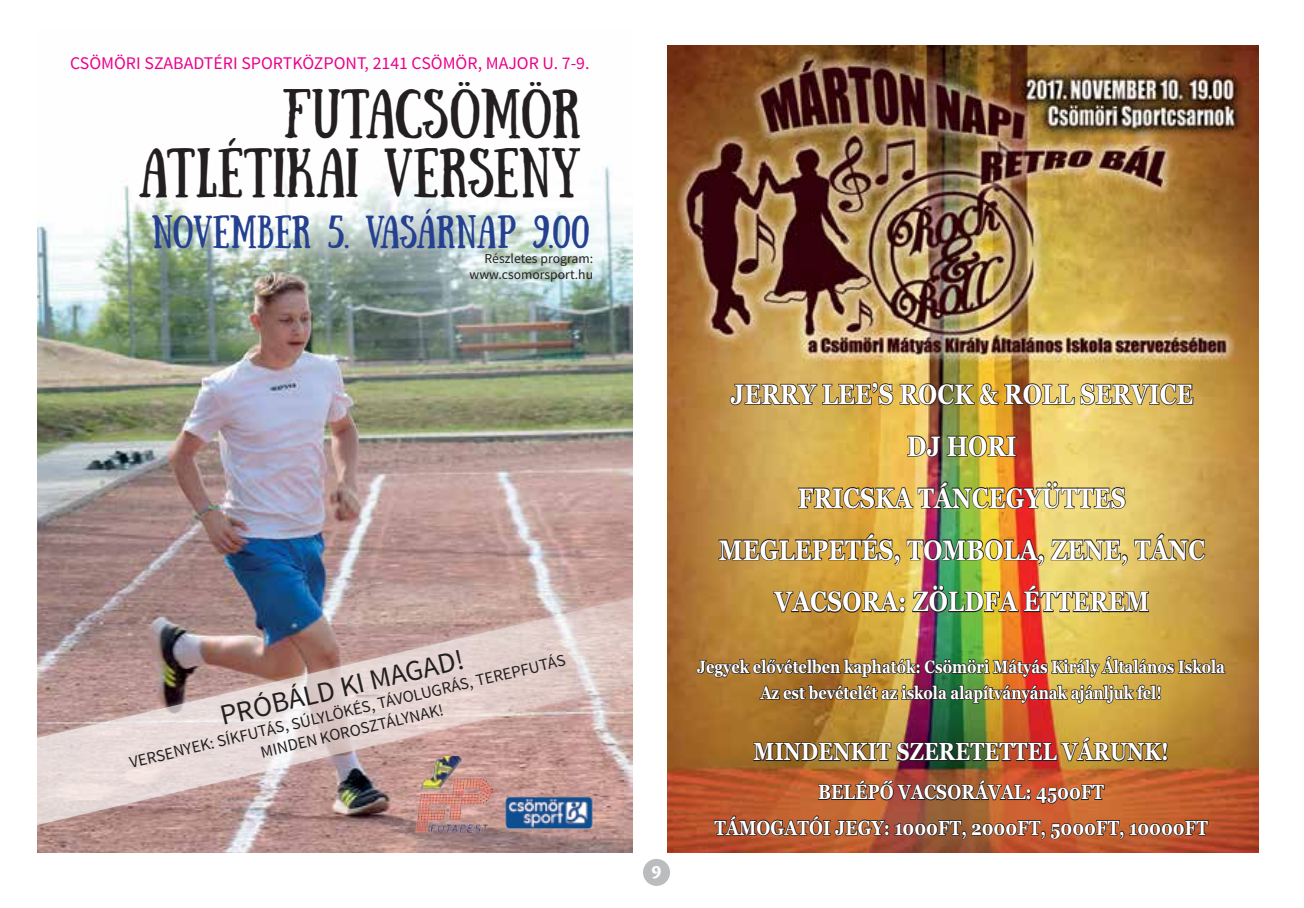
<style>
.page{position:relative;width:1304px;height:908px;background:#fff}
.page>*{position:absolute;margin:0;border:0;box-sizing:border-box;transform-origin:0 0}
.t1{font:49.2px/59.2px "Sunday";color:#231f20;text-align:right}
.t2{font:32.8px "Sunday";color:#25408f}
.t3{font:29px "Source Sans Pro";color:#231f20}
.t4{font:700 28.2px/51.8px "Georgia";letter-spacing:.01em;color:#fff;text-align:center;scale:.83 1}
.t5{font:700 24.8px "Georgia";letter-spacing:.01em;color:#fff;scale:.83 1}
.t6{font:700 20.4px/35.4px "Georgia";letter-spacing:.01em;color:#fff;text-align:center;scale:.83 1}
.t7{font:700 20px "Cronos Pro";color:#fff}
.t8{font:700 17.8px/26px "Georgia";color:#fff;text-align:center;scale:.83 1}
.t9{font:17.8px "Source Sans Pro";color:#ec008c}
.t10{font:16.8px/20px "Source Sans Pro";color:#231f20;text-align:center}
.t11{font:13.6px/16.4px "Source Sans Pro";color:#231f20;text-align:right}
</style>
<div class="page">
<div style="left:643px;top:858px;width:27px;height:27px;background:#babcbe;border-radius:50%"></div>
<img style="left:37px;top:165px;width:596px;height:687px">
<svg style="left:37px;top:590px;width:596px;height:241px"></svg>
<img style="left:37px;top:595px;width:596px;height:230px">
<img style="left:416px;top:755px;width:77px;height:76px">
<img style="left:668px;top:46px;width:590px;height:806px">
<img style="left:729px;top:381px;width:465px;height:25px">
<img style="left:906px;top:434px;width:111px;height:24px">
<img style="left:797px;top:480px;width:330px;height:29px">
<img style="left:718px;top:532px;width:488px;height:34px">
<img style="left:772px;top:584px;width:378px;height:29px">
<svg style="left:817px;top:778px;width:288px;height:26px"></svg>
<svg style="left:713px;top:812px;width:496px;height:28px"></svg>
<img style="left:696px;top:652px;width:530px;height:53px">
<img style="left:753px;top:735px;width:416px;height:27px">
<p class="t9" style="left:70px;top:52px;width:521px">CSÖMÖRI SZABADTÉRI SPORTKÖZPONT, 2141 CSÖMÖR, MAJOR U. 7-9.</p>
<h1 class="t1" style="left:139px;top:79px;width:444px">FUTACSÖMÖR<br>ATLÉTIKAI VERSENY</h1>
<h2 class="t2" style="left:152px;top:210px;width:438px">NOVEMBER 5. VASÁRNAP 9.00</h2>
<p class="t11" style="left:470px;top:250px;width:125px">Részletes program: www.csomorsport.hu</p>
<h3 class="t3" style="left:216px;top:697px;width:251px;rotate:-13deg">PRÓBÁLD KI MAGAD!</h3>
<p class="t10" style="left:127px;top:751px;width:449px;rotate:-13deg">VERSENYEK: SÍKFUTÁS, SÚLYLÖKÉS, TÁVOLUGRÁS, TEREPFUTÁS<br>MINDEN KOROSZTÁLYNAK!</p>
<p class="t7" style="left:652px;top:859px;width:11px">9</p>
<h3 class="t4" style="left:719px;top:368px;width:587px">JERRY LEE’S ROCK &amp; ROLL SERVICE<br>DJ HORI<br>FRICSKA TÁNCEGYÜTTES<br>MEGLEPETÉS, TOMBOLA, ZENE, TÁNC<br>VACSORA: ZÖLDFA ÉTTEREM</h3>
<p class="t8" style="left:697px;top:653px;width:637px">Jegyek elővételben kaphatók: Csömöri Mátyás Király Általános Iskola<br>Az est bevételét az iskola alapítványának ajánljuk fel!</p>
<h3 class="t5" style="left:754px;top:735px;width:502px">MINDENKIT SZERETETTEL VÁRUNK!</h3>
<p class="t6" style="left:714px;top:774px;width:596px">BELÉPŐ VACSORÁVAL: 4500FT<br>TÁMOGATÓI JEGY: 1000FT, 2000FT, 5000FT, 10000FT</p>
</div>
